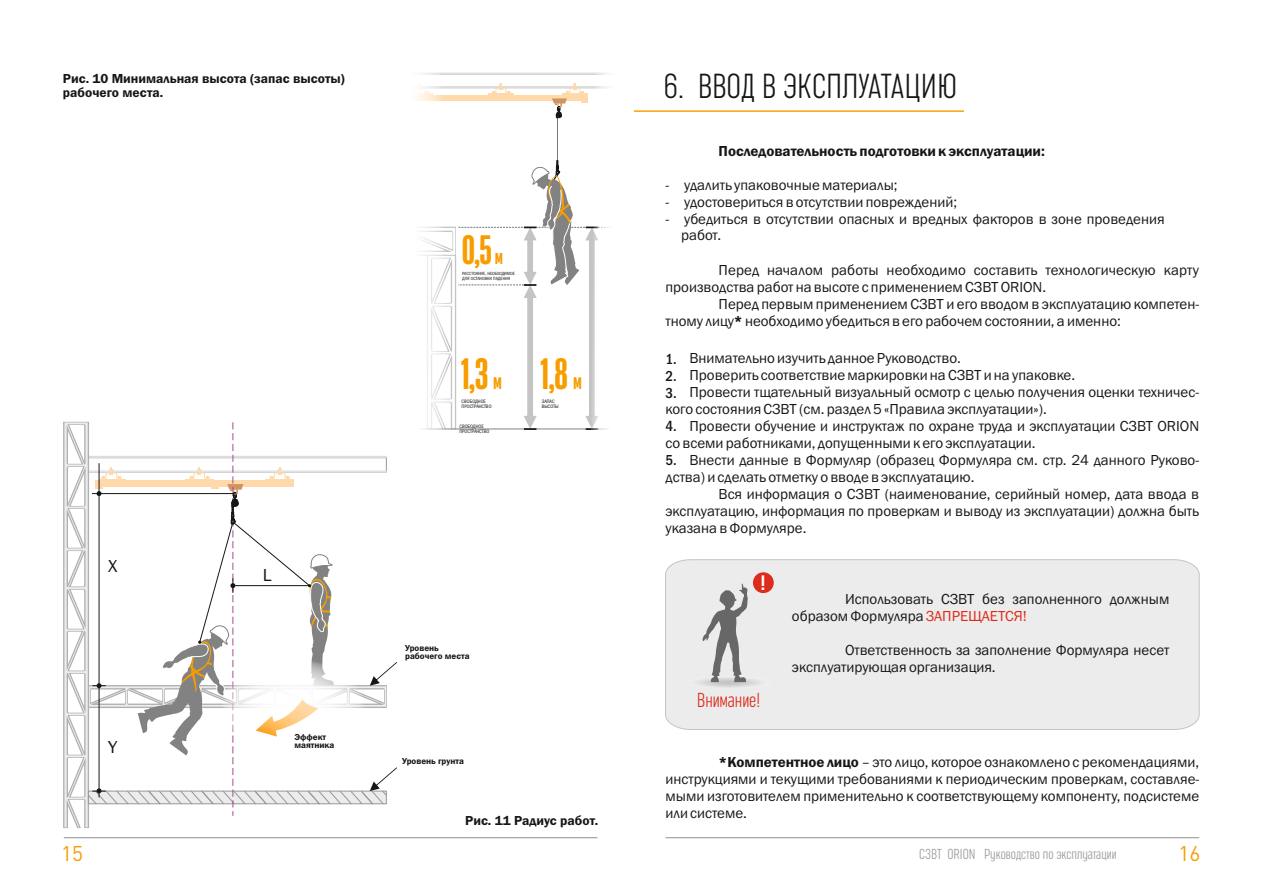
<style>
.page{position:relative;width:1263px;height:893px;background:#fff}
.page>*{position:absolute;margin:0;border:0;box-sizing:border-box;transform-origin:0 0}
.t1{font:700 41.25px "Heading Now 36";color:#f79d00}
.t2{font:700 38.7px "Heading Now 36";color:#f79d00}
.t3{font:200 36px "Sugo Pro Classic";color:#151616}
.t4{font:21.6px "Sugo Pro Classic";color:#fff}
.t5{font:200 21px "Sugo Pro Classic";color:#dd2b1c}
.t6{font:21px "DIN Pro";color:#f79d00}
.t7{font:18px "Franklin Gothic";color:#151616}
.t8{font:15px/17px "Franklin Gothic";color:#151616}
.t9{font:600 15px "Franklin Gothic";color:#151616}
.t10{font:200 15px "Sugo Pro Classic";color:#989899}
.t11{font:600 13.5px/13.8px "Franklin Gothic";color:#151616}
.t12{font:600 9px/8.1px "Franklin Gothic";color:#151616}
.t13{font:4.95px/5.4px "Franklin Gothic Book Cond C";color:#151616}
.t14{font:4.5px/4.9px "Franklin Gothic Book Cond C";color:#151616}
.s1{font-size:18.6px}
.s2{font-size:19.8px}
.s3{font-weight:600}
.s4{font-weight:500;font-stretch:condensed}
.s5{color:#dd2b1c}
</style>
<div class="page">
<hr style="left:665px;top:837px;width:534px;height:1px;background:#989899">
<hr style="left:631px;top:110px;width:333px;height:2px;background:#f79e00">
<div style="left:665px;top:559px;width:535px;height:171px;background:#ececec"></div>
<div style="left:753px;top:572px;width:21px;height:21px;background:#dd2b1c;border-radius:50%"></div>
<svg style="left:684px;top:675px;width:88px;height:14px"></svg>
<svg style="left:702px;top:584px;width:46px;height:98px;background:#b9b9b9"></svg>
<hr style="left:64px;top:837px;width:533px;height:1px;background:#989899">
<hr style="left:557px;top:118px;width:1px;height:43px;background:#151616">
<svg style="left:417px;top:73px;width:191px;height:45px"></svg>
<svg style="left:64px;top:160px;width:547px;height:668px"></svg>
<p class="t11" style="left:63px;top:73px;width:283px">Рис. 10 Минимальная высота (запас высоты) рабочего места.</p>
<p class="t7" style="left:108px;top:560px;width:11px">X</p>
<p class="t7" style="left:263px;top:568px;width:10px">L</p>
<p class="t7" style="left:108px;top:740px;width:11px">Y</p>
<p class="t12" style="left:294px;top:734px;width:41px">Эффект маятника</p>
<h2 class="t2" style="left:462px;top:223px;width:42px">0,5 <span class="s1">м</span></h2>
<p class="t14" style="left:462px;top:271px;width:54px">РАССТОЯНИЕ, НЕОБХОДИМОЕ<br>ДЛЯ ОСТАНОВКИ ПАДЕНИЯ</p>
<h1 class="t1" style="left:461px;top:345px;width:122px">1,3 <span class="s2">м</span> 1,8 <span class="s2">м</span></h1>
<p class="t13" style="left:459px;top:423px;width:31px">СВОБОДНОЕ<br>ПРОСТРАНСТВО</p>
<p class="t13" style="left:462px;top:398px;width:31px">СВОБОДНОЕ<br>ПРОСТРАНСТВО</p>
<p class="t13" style="left:542px;top:398px;width:18px">ЗАПАС<br>ВЫСОТЫ</p>
<p class="t12" style="left:405px;top:644px;width:66px">Уровень рабочего места</p>
<p class="t12" style="left:402px;top:758px;width:63px">Уровень грунта</p>
<p class="t11" style="left:465px;top:815px;width:134px">Рис. 11 Радиус работ.</p>
<h3 class="t3" style="left:664px;top:69px;width:294px">6. ВВОД В ЭКСПЛУАТАЦИЮ</h3>
<p class="t9" style="left:719px;top:145px;width:328px">Последовательность подготовки к эксплуатации:</p>
<p class="t8" style="left:665px;top:177px;width:234px">- удалить упаковочные материалы;</p>
<p class="t8" style="left:665px;top:194px;width:293px">- удостовериться в отсутствии повреждений;</p>
<p class="t8" style="left:681px;top:212px;width:485px;line-height:16.5px;text-indent:-16px">- убедиться в отсутствии опасных и вредных факторов в зоне проведения работ.</p>
<p class="t8" style="left:665px;top:263px;width:535px;text-indent:53px">Перед началом работы необходимо составить технологическую карту производства работ на высоте с применением СЗВТ ORION.</p>
<p class="t8" style="left:665px;top:297px;width:535px;text-indent:53px">Перед первым применением СЗВТ и его вводом в эксплуатацию компетен&shy;тному лицу<span class="s3">*</span> необходимо убедиться в его рабочем состоянии, а именно:</p>
<p class="t8" style="left:665px;top:351px;width:297px"><span class="s4">1.</span> Внимательно изучить данное Руководство.</p>
<p class="t8" style="left:665px;top:368px;width:411px"><span class="s4">2.</span> Проверить соответствие маркировки на СЗВТ и на упаковке.</p>
<p class="t8" style="left:665px;top:385px;width:535px"><span class="s4">3.</span> Провести тщательный визуальный осмотр с целью получения оценки техничес&shy;кого состояния СЗВТ (см. раздел 5 «Правила эксплуатации»).</p>
<p class="t8" style="left:665px;top:419px;width:535px"><span class="s4">4.</span> Провести обучение и инструктаж по охране труда и эксплуатации СЗВТ ORION со всеми работниками, допущенными к его эксплуатации.</p>
<p class="t8" style="left:665px;top:453px;width:535px"><span class="s4">5.</span> Внести данные в Формуляр (образец Формуляра см. стр. 24 данного Руково&shy;дства) и сделать отметку о вводе в эксплуатацию.</p>
<p class="t8" style="left:665px;top:487px;width:535px;text-align:justify;text-indent:53px">Вся информация о СЗВТ (наименование, серийный номер, дата ввода в эксплуатацию, информация по проверкам и выводу из эксплуатации) должна быть указана в Формуляре.</p>
<h3 class="t4" style="left:761px;top:572px;width:6px">!</h3>
<h3 class="t5" style="left:697px;top:689px;width:65px">Внимание!</h3>
<p class="t8" style="left:792px;top:592px;width:379px;text-indent:53px">Использовать СЗВТ без заполненного должным образом Формуляра <span class="s5">ЗАПРЕЩАЕТСЯ!</span></p>
<p class="t8" style="left:792px;top:643px;width:379px;text-indent:53px">Ответственность за заполнение Формуляра несет эксплуатирующая организация.</p>
<p class="t8" style="left:665px;top:754px;width:535px;text-align:justify;text-indent:53px"><span class="s3">*Компетентное лицо</span> – это лицо, которое ознакомлено с рекомендациями, инструкциями и текущими требованиями к периодическим проверкам, составляе&shy;мыми изготовителем применительно к соответствующему компоненту, подсистеме или системе.</p>
<h3 class="t6" style="left:61px;top:846px;width:23px">15</h3>
<h3 class="t6" style="left:1178px;top:846px;width:23px">16</h3>
<p class="t10" style="left:919px;top:846px;width:199px">СЗВТ ORION Руководство по эксплуатации</p>
</div>
